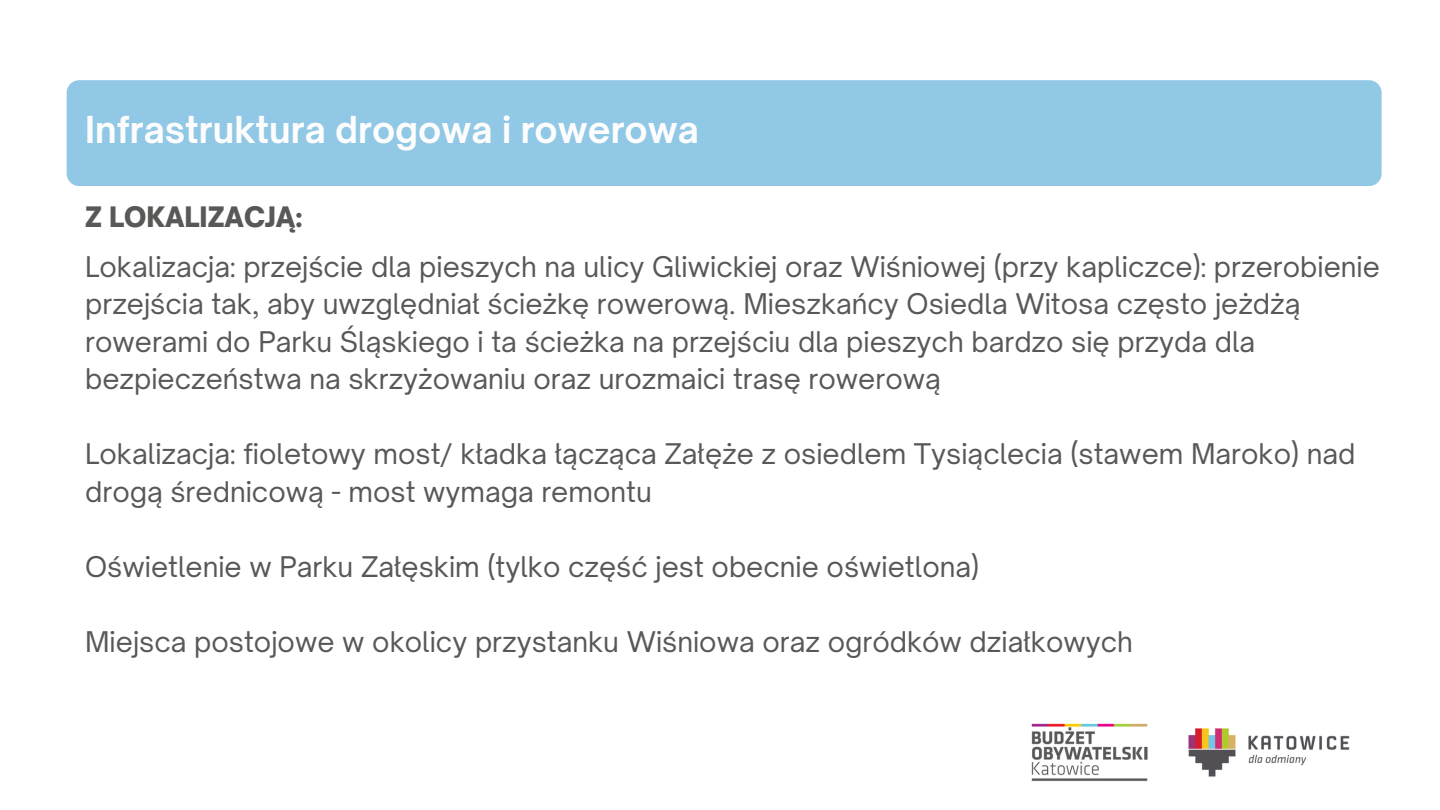
<style>
.page{position:relative;width:1440px;height:810px;background:#fff}
.page>*{position:absolute;margin:0;border:0;box-sizing:border-box;transform-origin:0 0}
.t1{font:700 35.6px "Open Sauce One";color:#fdfdfd}
.t2{font:27.3px/37.5px "Open Sauce One";color:#585857}
.t3{font:900 27px "Open Sauce One";color:#585857}
</style>
<div class="page">
<div style="left:67px;top:80px;width:1315px;height:106px;background:#91c8e6;border-radius:13px"></div>
<img style="left:1031px;top:723px;width:319px;height:59px">
<h1 class="t1" style="left:85px;top:108px;width:615px">Infrastruktura drogowa i rowerowa</h1>
<h2 class="t3" style="left:85px;top:200px;width:219px">Z LOKALIZACJĄ:</h2>
<p class="t2" style="left:85px;top:248px;width:1296px">Lokalizacja: przejście dla pieszych na ulicy Gliwickiej oraz Wiśniowej (przy kapliczce): przerobienie przejścia tak, aby uwzględniał ścieżkę rowerową. Mieszkańcy Osiedla Witosa często jeżdżą rowerami do Parku Śląskiego i ta ścieżka na przejściu dla pieszych bardzo się przyda dla bezpieczeństwa na skrzyżowaniu oraz urozmaici trasę rowerową</p>
<p class="t2" style="left:85px;top:435px;width:1272px">Lokalizacja: fioletowy most/ kładka łącząca Załęże z osiedlem Tysiąclecia (stawem Maroko) nad drogą średnicową - most wymaga remontu</p>
<p class="t2" style="left:85px;top:548px;width:896px">Oświetlenie w Parku Załęskim (tylko część jest obecnie oświetlona)</p>
<p class="t2" style="left:85px;top:623px;width:1049px">Miejsca postojowe w okolicy przystanku Wiśniowa oraz ogródków działkowych</p>
</div>
